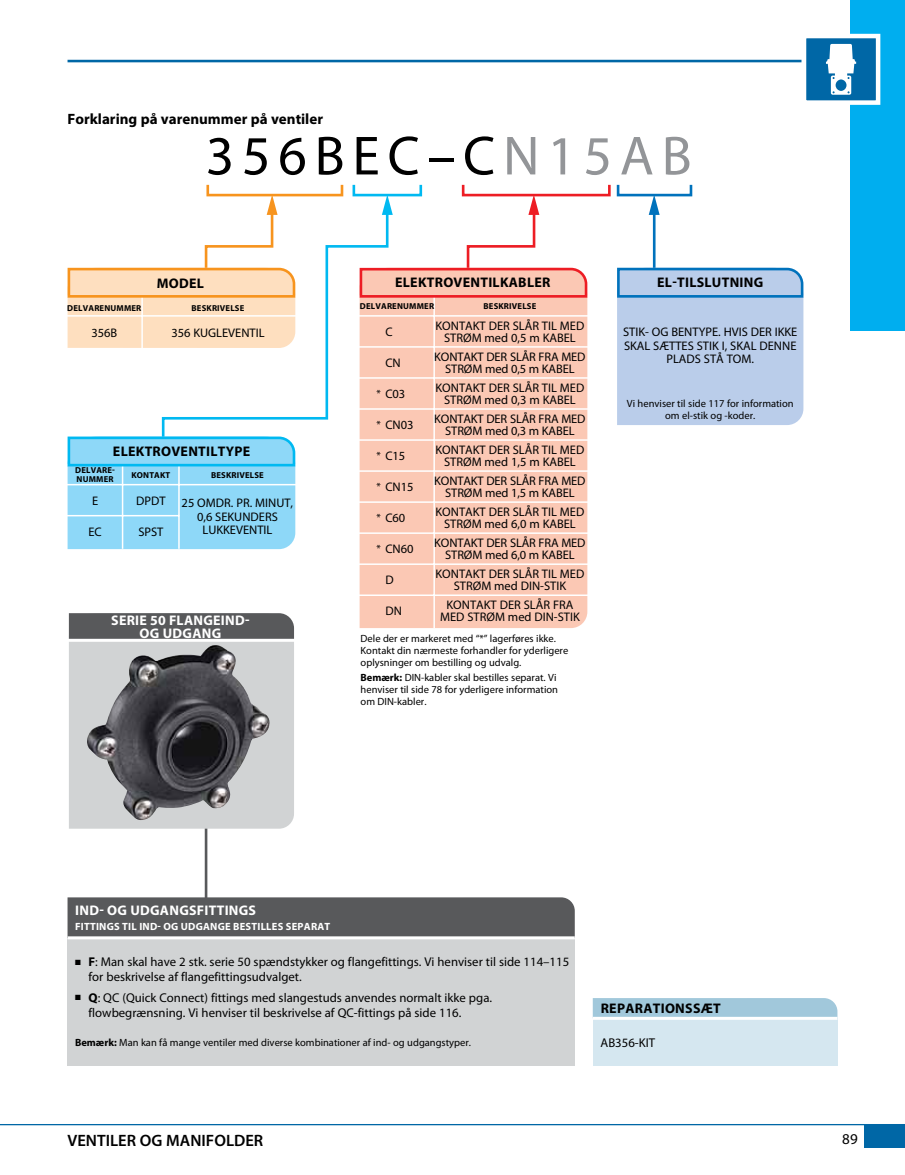
<style>
.page{position:relative;width:905px;height:1175px;background:#fff}
.page>*{position:absolute;margin:0;border:0;box-sizing:border-box;transform-origin:0 0}
.t1{font:55.5px "Myriad Pro";letter-spacing:.14em;color:#000}
.t2{font:600 16.5px "Myriad Pro";color:#000}
.t3{font:700 15px "Myriad Pro";color:#000}
.t4{font:15px "Myriad Pro";color:#000}
.t5{font:700 13.95px "Myriad Pro";letter-spacing:.02em;color:#000}
.t6{font:700 13.95px/13.5px "Myriad Pro";letter-spacing:.02em;color:#fff;text-align:center}
.t7{font:12.75px/15px "Myriad Pro";color:#000}
.t8{font:12.45px/12px "Myriad Pro";color:#000;text-align:center}
.t9{font:10.5px/12px "Myriad Pro";color:#000}
.t10{font:700 10.5px "Myriad Pro";letter-spacing:.02em;color:#fff}
.t11{font:700 8.7px/9px "Myriad Pro";letter-spacing:.02em;color:#000}
.s1{color:#939598}
.s2{font-size:10.5px}
.s3{font-weight:700}
</style>
<div class="page">
<div style="left:851px;top:0;width:53px;height:330px;background:#00aeef"></div>
<div style="left:864px;top:1124px;width:40px;height:24px;background:#0067a6"></div>
<svg style="left:0;top:1124px;width:864px;height:1px"></svg>
<div style="left:206px;top:183px;width:137px;height:13px;border:3px solid #f7941e"></div>
<div style="left:352px;top:183px;width:70px;height:13px;border:3px solid #00b9f1"></div>
<div style="left:616px;top:183px;width:76px;height:13px;border:3px solid #0072bc"></div>
<div style="left:462px;top:183px;width:148px;height:13px;border:3px solid #ed1d24"></div>
<svg style="left:161px;top:245px;width:197px;height:190px"></svg>
<svg style="left:648px;top:195px;width:11px;height:20px"></svg>
<hr style="left:205px;top:819px;width:2px;height:82px;background:#58595b">
<hr style="left:653px;top:207px;width:2px;height:72px;background:#0072bc">
<svg style="left:67px;top:195px;width:229px;height:154px"></svg>
<div style="left:617px;top:266px;width:187px;height:159px;background:#bacdea"></div>
<div style="left:69px;top:642px;width:225px;height:186px;background:#d1d3d4"></div>
<svg style="left:69px;top:613px;width:225px;height:26px;background:#5b5c5e"></svg>
<div style="left:359px;top:299px;width:229px;height:329px;background:#fbc8b4"></div>
<hr style="left:433px;top:289px;width:2px;height:339px;background:#fff">
<hr style="left:359px;top:315px;width:229px;height:1px;background:#fff">
<hr style="left:359px;top:346px;width:229px;height:2px;background:#fff">
<hr style="left:359px;top:377px;width:229px;height:2px;background:#fff">
<hr style="left:359px;top:408px;width:229px;height:2px;background:#fff">
<hr style="left:359px;top:439px;width:229px;height:2px;background:#fff">
<hr style="left:359px;top:470px;width:229px;height:2px;background:#fff">
<hr style="left:359px;top:501px;width:229px;height:2px;background:#fff">
<hr style="left:359px;top:532px;width:229px;height:2px;background:#fff">
<hr style="left:359px;top:563px;width:229px;height:2px;background:#fff">
<hr style="left:359px;top:594px;width:229px;height:2px;background:#fff">
<svg style="left:358px;top:195px;width:230px;height:104px"></svg>
<svg style="left:67px;top:435px;width:229px;height:115px;background:#8dd8f8"></svg>
<img style="left:86px;top:645px;width:186px;height:175px">
<svg style="left:68px;top:32px;width:813px;height:75px"></svg>
<div style="left:68px;top:937px;width:506px;height:128px;background:#d1d3d4"></div>
<div style="left:68px;top:897px;width:506px;height:39px;background:#58595b"></div>
<hr style="left:68px;top:936px;width:506px;height:3px;background:#fff">
<div style="left:592px;top:1018px;width:245px;height:47px;background:#d5e7f0"></div>
<div style="left:592px;top:998px;width:245px;height:18px;background:#a1c8db"></div>
<hr style="left:592px;top:1016px;width:245px;height:3px;background:#fff">
<p class="t3" style="left:68px;top:109px;width:257px">Forklaring på varenummer på ventiler</p>
<h1 class="t1" style="left:206px;top:122px;width:487px">356BEC–C<span class="s1">N15AB</span></h1>
<p class="t5" style="left:157px;top:274px;width:49px">MODEL</p>
<p class="t11" style="left:67px;top:303px;width:76px">DELVARENUMMER</p>
<p class="t11" style="left:191px;top:303px;width:54px">BESKRIVELSE</p>
<p class="t8" style="left:91px;top:327px;width:27px">356B</p>
<p class="t8" style="left:171px;top:327px;width:95px">356 KUGLEVENTIL</p>
<p class="t5" style="left:113px;top:442px;width:139px">ELEKTROVENTILTYPE</p>
<p class="t11" style="left:75px;top:465px;width:41px">DELVARE-<br>NUMMER</p>
<p class="t11" style="left:131px;top:470px;width:40px">KONTAKT</p>
<p class="t11" style="left:211px;top:470px;width:54px">BESKRIVELSE</p>
<p class="t8" style="left:92px;top:494px;width:8px">E</p>
<p class="t8" style="left:136px;top:494px;width:31px">DPDT</p>
<p class="t8" style="left:182px;top:496px;width:113px;line-height:13.5px">25 OMDR. PR. MINUT,<br>0,6 SEKUNDERS</p>
<p class="t8" style="left:88px;top:526px;width:15px">EC</p>
<p class="t8" style="left:138px;top:526px;width:27px">SPST</p>
<p class="t8" style="left:202px;top:524px;width:71px">LUKKEVENTIL</p>
<p class="t6" style="left:111px;top:613px;width:140px">SERIE 50 FLANGEIND-<br>OG UDGANG</p>
<p class="t5" style="left:395px;top:273px;width:157px">ELEKTROVENTILKABLER</p>
<p class="t11" style="left:360px;top:301px;width:76px">DELVARENUMMER</p>
<p class="t11" style="left:483px;top:301px;width:54px">BESKRIVELSE</p>
<p class="t8" style="left:385px;top:325px;width:9px">C</p>
<p class="t8" style="left:435px;top:319px;width:150px">KONTAKT DER SLÅR TIL MED<br>STRØM med 0,5 m KABEL</p>
<p class="t8" style="left:385px;top:356px;width:17px">CN</p>
<p class="t8" style="left:434px;top:350px;width:153px">KONTAKT DER SLÅR FRA MED<br>STRØM med 0,5 m KABEL</p>
<p class="t8" style="left:376px;top:387px;width:30px"><span class="s2">*</span> C03</p>
<p class="t8" style="left:435px;top:381px;width:150px">KONTAKT DER SLÅR TIL MED<br>STRØM med 0,3 m KABEL</p>
<p class="t8" style="left:376px;top:418px;width:39px"><span class="s2">*</span> CN03</p>
<p class="t8" style="left:434px;top:412px;width:153px">KONTAKT DER SLÅR FRA MED<br>STRØM med 0,3 m KABEL</p>
<p class="t8" style="left:376px;top:449px;width:30px"><span class="s2">*</span> C15</p>
<p class="t8" style="left:435px;top:443px;width:150px">KONTAKT DER SLÅR TIL MED<br>STRØM med 1,5 m KABEL</p>
<p class="t8" style="left:376px;top:480px;width:39px"><span class="s2">*</span> CN15</p>
<p class="t8" style="left:434px;top:474px;width:153px">KONTAKT DER SLÅR FRA MED<br>STRØM med 1,5 m KABEL</p>
<p class="t8" style="left:376px;top:511px;width:30px"><span class="s2">*</span> C60</p>
<p class="t8" style="left:435px;top:505px;width:150px">KONTAKT DER SLÅR TIL MED<br>STRØM med 6,0 m KABEL</p>
<p class="t8" style="left:376px;top:542px;width:39px"><span class="s2">*</span> CN60</p>
<p class="t8" style="left:434px;top:536px;width:153px">KONTAKT DER SLÅR FRA MED<br>STRØM med 6,0 m KABEL</p>
<p class="t8" style="left:385px;top:573px;width:10px">D</p>
<p class="t8" style="left:435px;top:567px;width:150px">KONTAKT DER SLÅR TIL MED<br>STRØM med DIN-STIK</p>
<p class="t8" style="left:385px;top:604px;width:18px">DN</p>
<p class="t8" style="left:440px;top:598px;width:141px">KONTAKT DER SLÅR FRA<br>MED STRØM med DIN-STIK</p>
<p class="t9" style="left:360px;top:632px;width:209px">Dele der er markeret med “*” lagerføres ikke.<br>Kontakt din nærmeste forhandler for yderligere oplysninger om bestilling og udvalg.</p>
<p class="t9" style="left:360px;top:671px;width:199px"><span class="s3">Bemærk:</span> DIN-kabler skal bestilles separat. Vi henviser til side 78 for yderligere information om DIN-kabler.</p>
<p class="t5" style="left:657px;top:273px;width:108px">EL-TILSLUTNING</p>
<p class="t8" style="left:623px;top:325px;width:176px;line-height:13.5px">STIK- OG BENTYPE. HVIS DER IKKE<br>SKAL SÆTTES STIK I, SKAL DENNE<br>PLADS STÅ TOM.</p>
<p class="t9" style="left:626px;top:397px;width:168px;text-align:center">Vi henviser til side 117 for information om el-stik og -koder.</p>
<p class="t6" style="left:75px;top:903px;width:182px">IND- OG UDGANGSFITTINGS</p>
<p class="t10" style="left:75px;top:919px;width:257px">FITTINGS TIL IND- OG UDGANGE BESTILLES SEPARAT</p>
<p class="t7" style="left:88px;top:954px;width:482px;text-indent:-13px">■ <span class="s3">F</span>: Man skal have 2 stk. serie 50 spændstykker og flangefittings. Vi henviser til side 114–115 for beskrivelse af flangefittingsudvalget.</p>
<p class="t7" style="left:88px;top:989px;width:405px;text-indent:-13px">■ <span class="s3">Q</span>: QC (Quick Connect) fittings med slangestuds anvendes normalt ikke pga. flowbegrænsning. Vi henviser til beskrivelse af QC-fittings på side 116.</p>
<p class="t9" style="left:75px;top:1036px;width:397px"><span class="s3">Bemærk:</span> Man kan få mange ventiler med diverse kombinationer af ind- og udgangstyper.</p>
<p class="t5" style="left:600px;top:999px;width:122px">REPARATIONSSÆT</p>
<p class="t7" style="left:600px;top:1034px;width:56px">AB356-KIT</p>
<h2 class="t2" style="left:68px;top:1129px;width:197px">VENTILER OG MANIFOLDER</h2>
<p class="t4" style="left:842px;top:1129px;width:17px">89</p>
</div>
